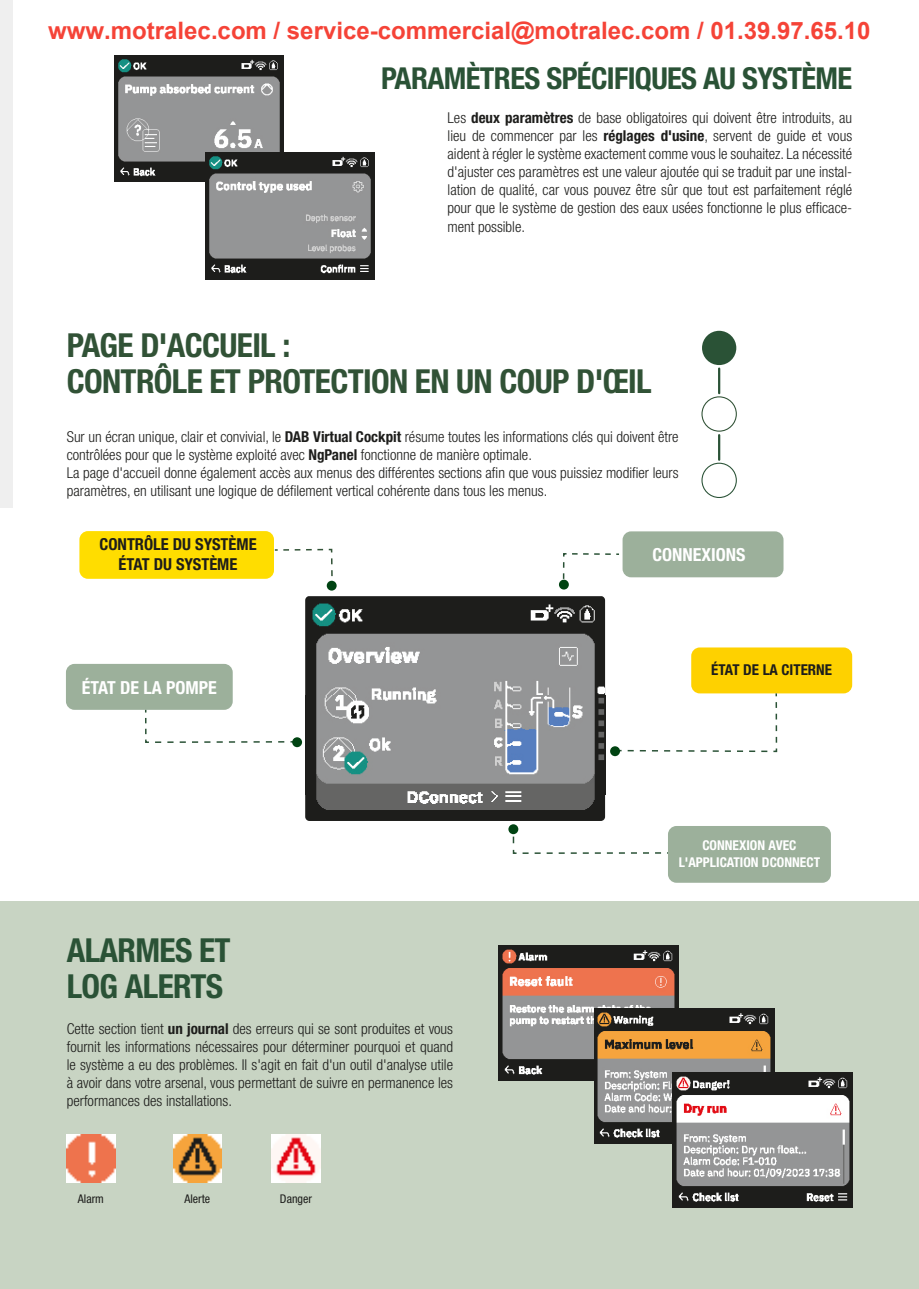
<style>
.page{position:relative;width:919px;height:1289px;background:#fff}
.page>*{position:absolute;margin:0;border:0;box-sizing:border-box;transform-origin:0 0}
.t1{font:700 condensed 33.15px/36px "Helvetica Neue LT Std";letter-spacing:-.02em;color:#315236}
.t2{font:700 condensed 33.15px "Helvetica Neue LT Std";letter-spacing:-.02em;color:#2a5236}
.t3{font:700 condensed 30.3px "Helvetica Neue LT Std";letter-spacing:-.02em;color:#2a5236}
.t4{font:700 24px "Arial";color:#f54337}
.t5{font:700 condensed 18px "Helvetica Neue LT Std";color:#fff}
.t6{font:700 condensed 16.5px/19.8px "Helvetica Neue LT Std";color:#1d1d1b;text-align:center}
.t7{font:300 condensed 15px/18px "Helvetica Neue LT Std";color:#1d1d1b;text-align:justify}
.t8{font:700 condensed 15px "Helvetica Neue LT Std";color:#1d1d1b}
.t9{font:700 condensed 13.5px/16.2px "Helvetica Neue LT Std";color:#fff;text-align:center}
.t10{font:condensed 12px "Helvetica Neue LT Std";color:#1d1d1b}
.s1{font-weight:700}
</style>
<div class="page">
<div style="left:0;top:901px;width:918px;height:387px;background:#c8d4c3"></div>
<div style="left:691px;top:647px;width:161px;height:46px;background:#fed100;border-radius:9px"></div>
<div style="left:66px;top:664px;width:167px;height:45px;background:#9cb09b;border-radius:9px"></div>
<div style="left:79px;top:531px;width:195px;height:48px;background:#fd0;border-radius:9px"></div>
<img style="left:114px;top:55px;width:169px;height:127px">
<img style="left:205px;top:152px;width:169px;height:127px">
<img style="left:305px;top:596px;width:300px;height:225px">
<div style="left:622px;top:531px;width:161px;height:46px;background:#9cb09b;border-radius:9px"></div>
<svg style="left:562px;top:553px;width:57px;height:35px"></svg>
<img style="left:498px;top:945px;width:180px;height:135px">
<img style="left:67px;top:1134px;width:48px;height:48px">
<img style="left:272px;top:1134px;width:48px;height:48px">
<img style="left:173px;top:1134px;width:48px;height:48px">
<img style="left:594px;top:1008px;width:180px;height:135px">
<img style="left:672px;top:1072px;width:180px;height:135px">
<svg style="left:144px;top:708px;width:149px;height:35px"></svg>
<svg style="left:273px;top:548px;width:60px;height:38px"></svg>
<div style="left:327px;top:580px;width:9px;height:10px;background:#004312;border-radius:50%"></div>
<div style="left:559px;top:579px;width:9px;height:10px;background:#004312;border-radius:50%"></div>
<div style="left:292px;top:737px;width:10px;height:10px;background:#004312;border-radius:50%"></div>
<svg style="left:617px;top:692px;width:160px;height:61px"></svg>
<div style="left:610px;top:746px;width:10px;height:10px;background:#004312;border-radius:50%"></div>
<svg style="left:512px;top:826px;width:158px;height:28px"></svg>
<div style="left:508px;top:824px;width:10px;height:10px;background:#004312;border-radius:50%"></div>
<div style="left:702px;top:331px;width:34px;height:34px;background:#2a5236;border-radius:50%"></div>
<div style="left:701px;top:396px;width:35px;height:35px;border:1px solid #315236;border-radius:50%"></div>
<div style="left:701px;top:462px;width:35px;height:36px;border:1px solid #2a5236;border-radius:50%"></div>
<hr style="left:718px;top:368px;width:2px;height:25px;background:#2a5236">
<hr style="left:718px;top:435px;width:2px;height:25px;background:#2a5236">
<div style="left:668px;top:826px;width:162px;height:56px;background:#9cb09b;border-radius:9px"></div>
<div style="left:0;top:0;width:13px;height:507px;background:#efefef"></div>
<h3 class="t4" style="left:48px;top:18px;width:823px">www.motralec.com / service-commercial@motralec.com / 01.39.97.65.10</h3>
<p class="t3" style="left:381px;top:60px;width:473px">PARAMÈTRES SPÉCIFIQUES AU SYSTÈME</p>
<p class="t7" style="left:447px;top:109px;width:406px">Les <span class="s1">deux paramètres</span> de base obligatoires qui doivent être introduits, au lieu de commencer par les <span class="s1">réglages d'usine</span>, servent de guide et vous aident à régler le système exactement comme vous le souhaitez. La nécessité d'ajuster ces paramètres est une valeur ajoutée qui se traduit par une instal&shy;lation de qualité, car vous pouvez être sûr que tout est parfaitement réglé pour que le système de gestion des eaux usées fonctionne le plus efficace&shy;ment possible.</p>
<p class="t1" style="left:67px;top:327px;width:586px">PAGE D'ACCUEIL :<br>CONTRÔLE ET PROTECTION EN UN COUP D'ŒIL</p>
<p class="t7" style="left:67px;top:428px;width:613px">Sur un écran unique, clair et convivial, le <span class="s1">DAB Virtual Cockpit</span> résume toutes les informations clés qui doivent être contrôlées pour que le système exploité avec <span class="s1">NgPanel</span> fonctionne de manière optimale.</p>
<p class="t7" style="left:67px;top:464px;width:613px">La page d'accueil donne également accès aux menus des différentes sections afin que vous puissiez modifier leurs paramètres, en utilisant une logique de défilement vertical cohérente dans tous les menus.</p>
<p class="t6" style="left:99px;top:534px;width:159px">CONTRÔLE DU SYSTÈME<br>ÉTAT DU SYSTÈME</p>
<p class="t5" style="left:82px;top:676px;width:136px">ÉTAT DE LA POMPE</p>
<p class="t2" style="left:67px;top:930px;width:165px">ALARMES ET</p>
<p class="t2" style="left:67px;top:966px;width:158px">LOG ALERTS</p>
<p class="t7" style="left:67px;top:1019px;width:388px">Cette section tient <span class="s1">un journal</span> des erreurs qui se sont produites et vous fournit les informations nécessaires pour déterminer pourquoi et quand le système a eu des problèmes. Il s'agit en fait d'un outil d'analyse utile à avoir dans votre arsenal, vous permettant de suivre en permanence les performances des installations.</p>
<p class="t10" style="left:78px;top:1191px;width:27px">Alarm</p>
<p class="t10" style="left:184px;top:1191px;width:27px">Alerte</p>
<p class="t10" style="left:280px;top:1191px;width:33px">Danger</p>
<p class="t5" style="left:652px;top:543px;width:94px">CONNEXIONS</p>
<p class="t8" style="left:711px;top:660px;width:122px">ÉTAT DE LA CITERNE</p>
<p class="t9" style="left:678px;top:837px;width:143px">CONNEXION AVEC<br>L'APPLICATION DCONNECT</p>
</div>
